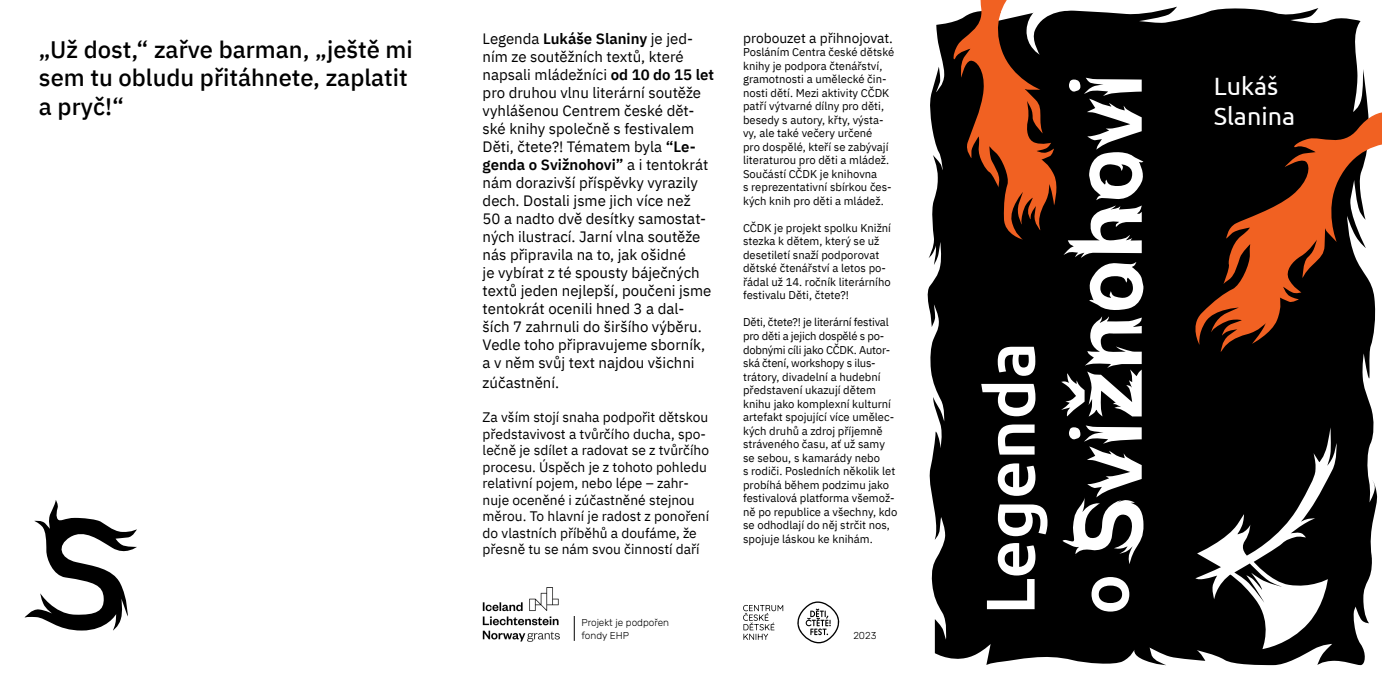
<style>
.page{position:relative;width:1382px;height:674px;background:#fff}
.page>*{position:absolute;margin:0;border:0;box-sizing:border-box;transform-origin:0 0}
.t1{font:500 68.75px/93.8px "Ubuntu";color:#fff}
.t2{font:25px/30px "Ubuntu";color:#fff}
.t3{font:500 23.75px/28.5px "IBM Plex Sans";color:#000}
.t4{font:15px/18px "IBM Plex Sans";color:#000}
.t5{font:13.75px/16.5px "IBM Plex Sans";color:#000}
.t6{font:11.25px/13.5px "IBM Plex Sans";color:#000}
.t7{font:300 10px/12px "Rubik";color:#000}
.s1{font-weight:600}
</style>
<div class="page">
<svg style="left:797px;top:601px;width:43px;height:42px"></svg>
<svg style="left:743px;top:604px;width:40px;height:35px"></svg>
<img style="left:483px;top:587px;width:77px;height:54px">
<svg style="left:574px;top:616px;width:1px;height:24px"></svg>
<svg style="left:931px;top:570px;width:441px;height:96px;background:#232323"></svg>
<svg style="left:927px;top:6px;width:451px;height:564px;background:#1c1c1c"></svg>
<svg style="left:1195px;top:427px;width:142px;height:221px"></svg>
<svg style="left:1189px;top:102px;width:193px;height:250px;background:#552f1e"></svg>
<svg style="left:24px;top:500px;width:113px;height:130px"></svg>
<svg style="left:1062px;top:425px;width:82px;height:139px"></svg>
<svg style="left:952px;top:0;width:193px;height:416px;background:#45332c"></svg>
<h3 class="t3" style="left:39px;top:33px;width:375px">„Už dost,“ zařve barman, „ještě mi sem tu obludu přitáhnete, zaplatit a pryč!“</h3>
<p class="t4" style="left:483px;top:28px;width:233px">Legenda <span class="s1">Lukáše Slaniny</span> je jed&shy;ním ze soutěžních textů, které napsali mládežníci <span class="s1">od 10 do 15 let </span>pro druhou vlnu literární soutěže vyhlášenou Centrem české dět&shy;ské knihy společně s festivalem<br>Děti, čtete?! Tématem byla <span class="s1">“Le&shy;genda o Svižnohovi”</span> a i tentokrát nám dorazivší příspěvky vyrazily dech. Dostali jsme jich více než<br>50 a nadto dvě desítky samostat&shy;ných ilustrací. Jarní vlna soutěže nás připravila na to, jak ošidné<br>je vybírat z té spousty báječných textů jeden nejlepší, poučeni jsme tentokrát ocenili hned 3 a dal&shy;ších 7 zahrnuli do širšího výběru.<br>Vedle toho připravujeme sborník, a v něm svůj text najdou všichni</p>
<h3 class="t4" style="left:483px;top:372px;width:78px">zúčastnění.</h3>
<p class="t5" style="left:483px;top:407px;width:228px">Za vším stojí snaha podpořit dětskou představivost a tvůrčího ducha, spo&shy;lečně je sdílet a radovat se z tvůrčího procesu. Úspěch je z tohoto pohledu relativní pojem, nebo lépe – zahr&shy;nuje oceněné i zúčastněné stejnou měrou. To hlavní je radost z ponoření do vlastních příběhů a doufáme, že přesně tu se nám svou činností daří</p>
<p class="t7" style="left:581px;top:617px;width:89px">Projekt je podpořen fondy EHP</p>
<p class="t5" style="left:743px;top:28px;width:151px">probouzet a přihnojovat.</p>
<p class="t6" style="left:743px;top:44px;width:153px">Posláním Centra české dětské knihy je podpora čtenářství, gramotnosti a umělecké čin&shy;nosti dětí. Mezi aktivity CČDK patří výtvarné dílny pro děti, besedy s autory, křty, výsta&shy;vy, ale také večery určené<br>pro dospělé, kteří se zabývají literaturou pro děti a mládež.<br>Součástí CČDK je knihovna<br>s reprezentativní sbírkou čes&shy;kých knih pro děti a mládež.</p>
<p class="t6" style="left:743px;top:220px;width:149px">CČDK je projekt spolku Knižní stezka k dětem, který se už desetiletí snaží podporovat dětské čtenářství a letos po&shy;řádal už 14. ročník literárního festivalu Děti, čtete?!</p>
<p class="t6" style="left:743px;top:314px;width:156px">Děti, čtete?! je literární festival pro děti a jejich dospělé s po&shy;dobnými cíli jako CČDK. Autor&shy;ská čtení, workshopy s ilus&shy;trátory, divadelní a hudební představení ukazují dětem knihu jako komplexní kulturní artefakt spojující více umělec&shy;kých druhů a zdroj příjemně stráveného času, ať už samy se sebou, s kamarády nebo<br>s rodiči. Posledních několik let probíhá během podzimu jako festivalová platforma všemož&shy;ně po republice a všechny, kdo se odhodlají do něj strčit nos, spojuje láskou ke knihám.</p>
<p class="t7" style="left:853px;top:629px;width:25px">2023</p>
<h1 class="t1" style="left:961px;top:614px;width:274px;rotate:-90deg">Legenda o</h1>
<h2 class="t2" style="left:1214px;top:70px;width:83px">Lukáš<br>Slanina</h2>
</div>
